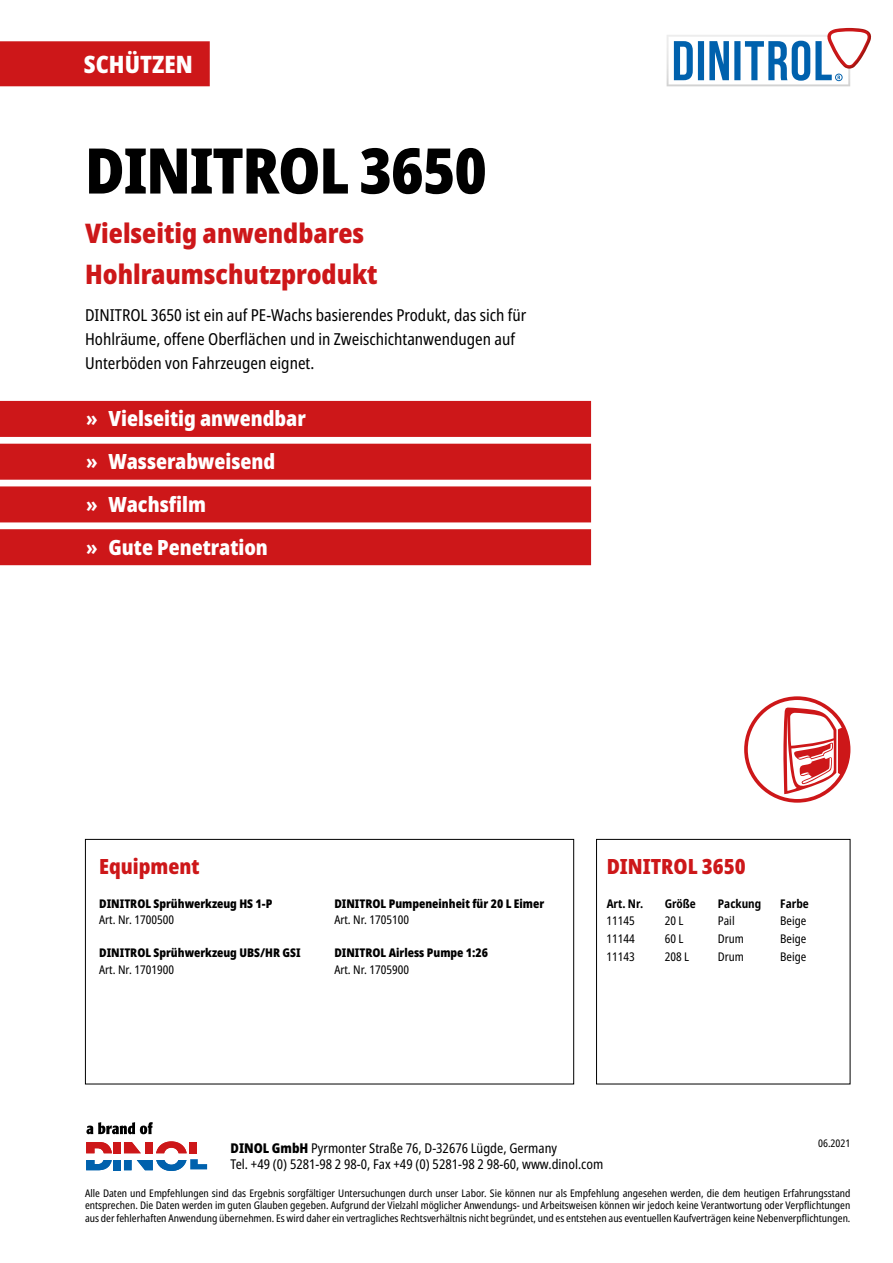
<style>
.page{position:relative;width:893px;height:1263px;background:#fff}
.page>*{position:absolute;margin:0;border:0;box-sizing:border-box;transform-origin:0 0}
.t1{font:900 condensed 63px "Noto Sans";letter-spacing:-.02em;color:#000}
.t2{font:900 condensed 27px/40.5px "Noto Sans";color:#cd1719}
.t3{font:900 condensed 24px "Noto Sans";color:#fff}
.t4{font:900 condensed 21px/42.8px "Noto Sans";color:#fff}
.t5{font:900 condensed 21px "Noto Sans";color:#cd1719}
.t6{font:condensed 16.5px/24px "Noto Sans";color:#000}
.t7{font:condensed 13.5px/16.2px "Noto Sans";color:#000}
.t8{font:900 condensed 12px "Noto Sans";color:#000}
.t9{font:condensed 12px "Noto Sans";color:#000}
.t10{font:700 condensed 12px "Noto Sans";color:#000}
.t11{font:condensed 10.5px/12.6px "Noto Sans";color:#000;text-align:justify}
.s1{font-weight:700}
.s2{font-weight:900}
</style>
<div class="page">
<div style="left:114px;top:1142px;width:7px;height:11px;background:#cd1719"></div>
<div style="left:145px;top:1142px;width:8px;height:11px;background:#cd1719"></div>
<svg style="left:124px;top:1142px;width:17px;height:11px"></svg>
<div style="left:189px;top:1142px;width:8px;height:11px;background:#cd1719"></div>
<svg style="left:86px;top:1142px;width:26px;height:11px"></svg>
<svg style="left:156px;top:1141px;width:31px;height:12px"></svg>
<div style="left:114px;top:1160px;width:7px;height:10px;background:#0061ad"></div>
<div style="left:124px;top:1160px;width:8px;height:10px;background:#0061ad"></div>
<svg style="left:86px;top:1160px;width:26px;height:10px"></svg>
<svg style="left:137px;top:1159px;width:70px;height:12px"></svg>
<svg style="left:86px;top:1122px;width:67px;height:12px"></svg>
<div style="left:0;top:41px;width:210px;height:45px;background:#cd1719"></div>
<div style="left:667px;top:35px;width:183px;height:51px;background:#e6e6e6"></div>
<div style="left:668px;top:37px;width:180px;height:47px;background:#fff"></div>
<svg style="left:674px;top:28px;width:198px;height:53px"></svg>
<div style="left:0;top:401px;width:591px;height:36px;background:#cd1719"></div>
<div style="left:0;top:444px;width:591px;height:36px;background:#cd1719"></div>
<div style="left:0;top:486px;width:591px;height:36px;background:#cd1719"></div>
<div style="left:0;top:529px;width:591px;height:36px;background:#cd1719"></div>
<svg style="left:744px;top:696px;width:106px;height:107px"></svg>
<div style="left:596px;top:839px;width:254px;height:245px;border:1px solid #000"></div>
<div style="left:85px;top:839px;width:489px;height:245px;border:1px solid #000"></div>
<h3 class="t3" style="left:84px;top:46px;width:110px">SCHÜTZEN</h3>
<h1 class="t1" style="left:85px;top:123px;width:404px">DINITROL 3650</h1>
<h2 class="t2" style="left:85px;top:213px;width:294px">Vielseitig anwendbares<br>Hohlraumschutzprodukt</h2>
<h3 class="t6" style="left:85px;top:303px;width:443px">DINITROL 3650 ist ein auf PE-Wachs basierendes Produkt, das sich für<br>Hohlräume, offene Oberflächen und in Zweischichtanwendugen auf<br>Unterböden von Fahrzeugen eignet.</h3>
<h3 class="t4" style="left:86px;top:397px;width:221px"><span class="s1">»</span> Vielseitig anwendbar <span class="s1">»</span> Wasserabweisend<br><span class="s1">»</span> Wachsfilm<br><span class="s1">»</span> Gute Penetration</h3>
<h3 class="t5" style="left:99px;top:851px;width:102px">Equipment</h3>
<p class="t8" style="left:99px;top:894px;width:175px">DINITROL Sprühwerkzeug HS 1-P</p>
<p class="t9" style="left:99px;top:911px;width:76px">Art. Nr. 1700500</p>
<p class="t8" style="left:99px;top:944px;width:203px">DINITROL Sprühwerkzeug UBS/HR GSI</p>
<p class="t9" style="left:99px;top:961px;width:76px">Art. Nr. 1701900</p>
<p class="t8" style="left:334px;top:894px;width:211px">DINITROL Pumpeneinheit für 20 L Eimer</p>
<p class="t9" style="left:334px;top:911px;width:76px">Art. Nr. 1705100</p>
<p class="t8" style="left:334px;top:944px;width:155px">DINITROL Airless Pumpe 1:26</p>
<p class="t9" style="left:334px;top:961px;width:76px">Art. Nr. 1705900</p>
<h3 class="t5" style="left:607px;top:851px;width:141px">DINITROL 3650</h3>
<p class="t10" style="left:607px;top:894px;width:38px">Art. Nr.</p>
<p class="t10" style="left:665px;top:894px;width:33px">Größe</p>
<p class="t10" style="left:718px;top:894px;width:45px">Packung</p>
<p class="t10" style="left:780px;top:894px;width:30px">Farbe</p>
<p class="t9" style="left:607px;top:912px;width:30px">11145</p>
<p class="t9" style="left:665px;top:912px;width:20px">20 L</p>
<p class="t9" style="left:718px;top:912px;width:18px">Pail</p>
<p class="t9" style="left:780px;top:912px;width:28px">Beige</p>
<p class="t9" style="left:607px;top:930px;width:30px">11144</p>
<p class="t9" style="left:665px;top:930px;width:20px">60 L</p>
<p class="t9" style="left:718px;top:930px;width:28px">Drum</p>
<p class="t9" style="left:780px;top:930px;width:28px">Beige</p>
<p class="t9" style="left:607px;top:948px;width:30px">11143</p>
<p class="t9" style="left:665px;top:948px;width:26px">208 L</p>
<p class="t9" style="left:718px;top:948px;width:28px">Drum</p>
<p class="t9" style="left:780px;top:948px;width:28px">Beige</p>
<p class="t7" style="left:230px;top:1140px;width:374px"><span class="s2">DINOL GmbH</span> Pyrmonter Straße 76, D-32676 Lügde, Germany<br>Tel. +49 (0) 5281-98 2 98-0, Fax +49 (0) 5281-98 2 98-60, www.dinol.com</p>
<p class="t11" style="left:818px;top:1137px;width:34px">06.2021</p>
<p class="t11" style="left:85px;top:1187px;width:767px">Alle Daten und Empfehlungen sind das Ergebnis sorgfältiger Untersuchungen durch unser Labor. Sie können nur als Empfehlung angesehen werden, die dem heutigen Erfahrungsstand entsprechen. Die Daten werden im guten Glauben gegeben. Aufgrund der Vielzahl möglicher Anwendungs- und Arbeitsweisen können wir jedoch keine Verantwortung oder Verpflichtungen aus der fehlerhaften Anwendung übernehmen. Es wird daher ein vertragliches Rechtsverhältnis nicht begründet, und es entstehen aus eventuellen Kaufverträgen keine Nebenverpflichtungen.</p>
</div>
